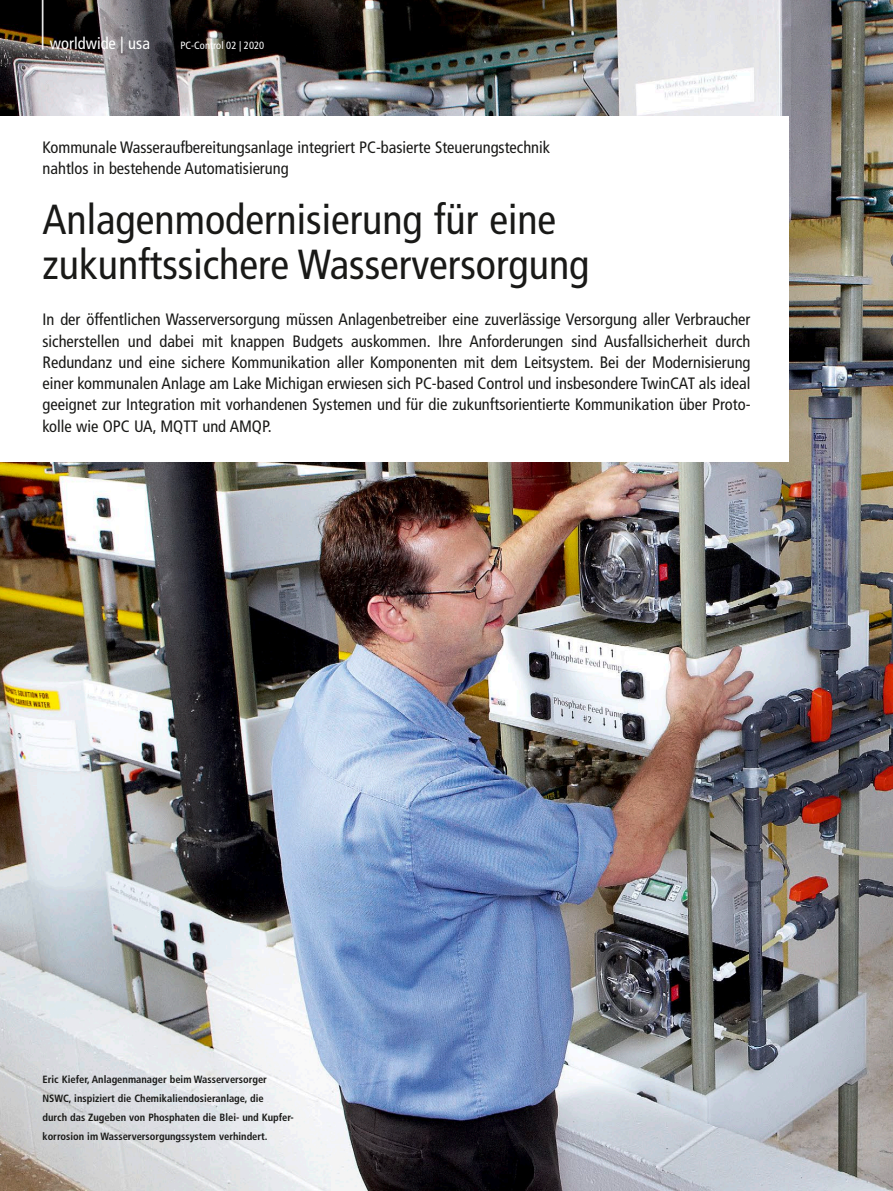
<style>
.page{position:relative;width:893px;height:1191px;background:#fff}
.page>*{position:absolute;margin:0;border:0;box-sizing:border-box;transform-origin:0 0}
.t1{font:300 condensed 61.8px "Frutiger LT Pro";color:#fff;scale:.49 1}
.t2{font:condensed 42px/45px "Frutiger LT Pro";color:#191917}
.t3{font:condensed 16.5px/21.3px "Frutiger LT Pro";color:#191917}
.t4{font:condensed 16.5px "Frutiger LT Pro";color:#fff}
.t5{font:700 condensed 10.5px/19.2px "Frutiger LT Pro";color:#191917}
.t6{font:condensed 10.5px "Frutiger LT Pro";color:#fff}
</style>
<div class="page">
<img style="left:0;top:0;width:893px;height:1191px">
<div style="left:0;top:116px;width:789px;height:345px;background:#fff"></div>
<h1 class="t1" style="left:39px;top:-23px;width:15px">|</h1>
<p class="t4" style="left:50px;top:34px;width:102px">worldwide | usa</p>
<p class="t6" style="left:180px;top:39px;width:85px">PC-Control 02 | 2020</p>
<p class="t3" style="left:43px;top:136px;width:509px">Kommunale Wasseraufbereitungsanlage integriert PC-basierte Steuerungstechnik nahtlos in bestehende Automatisierung</p>
<h2 class="t2" style="left:43px;top:197px;width:548px">Anlagenmodernisierung für eine zukunftssichere Wasserversorgung</h2>
<p class="t3" style="left:43px;top:309px;width:710px;text-align:justify">In der öffentlichen Wasserversorgung müssen Anlagenbetreiber eine zuverlässige Versorgung aller Verbraucher sicherstellen und dabei mit knappen Budgets auskommen. Ihre Anforderungen sind Ausfallsicherheit durch Redundanz und eine sichere Kommunikation aller Komponenten mit dem Leitsystem. Bei der Modernisierung einer kommunalen Anlage am Lake Michigan erwiesen sich PC-based Control und insbesondere TwinCAT als ideal geeignet zur Integration mit vorhandenen Systemen und für die zukunftsorientierte Kommunikation über Proto&shy;kolle wie OPC UA, MQTT und AMQP.</p>
<p class="t5" style="left:43px;top:1069px;width:253px">Eric Kiefer, Anlagenmanager beim Wasserversorger NSWC, inspiziert die Chemikaliendosieranlage, die<br>durch das Zugeben von Phosphaten die Blei- und Kupfer&shy;korrosion im Wasserversorgungssystem verhindert.</p>
</div>
